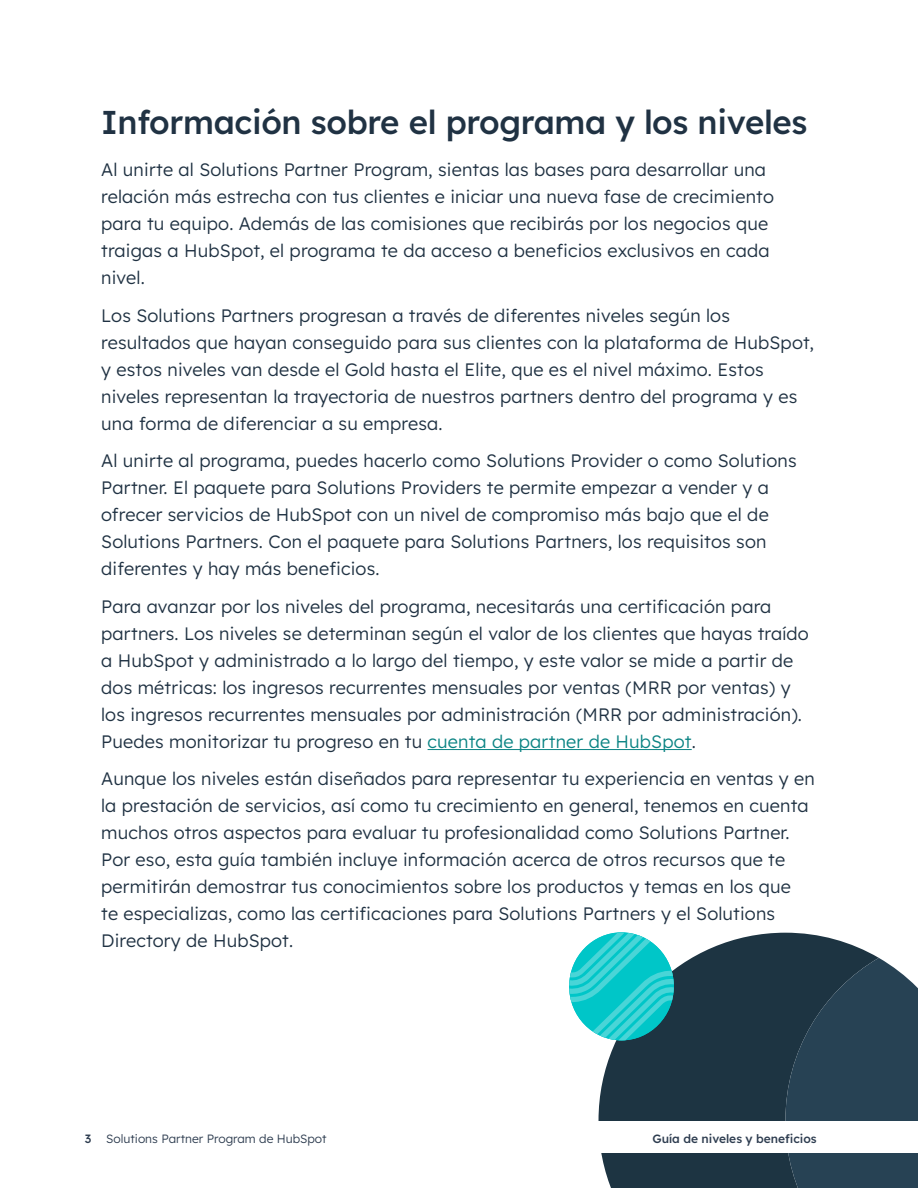
<style>
.page{position:relative;width:918px;height:1188px;background:#fff}
.page>*{position:absolute;margin:0;border:0;box-sizing:border-box;transform-origin:0 0}
.t1{font:500 33px "Lexend Deca";letter-spacing:-.01em;color:#203243}
.t2{font:300 18px/27px "Lexend Deca";letter-spacing:.01em;color:#203243}
.t3{font:300 12px "Lexend Deca";color:#2e3d50}
.t4{font:500 12px "Lexend Deca";color:#2e3d50}
.s1{color:#0c8484}
.s2{font-weight:500}
</style>
<div class="page">
<svg style="left:599px;top:933px;width:280px;height:255px;background:#2d4350"></svg>
<svg style="left:785px;top:958px;width:133px;height:230px;background:#2a4354"></svg>
<hr style="left:428px;top:749px;width:264px;height:1px;background:#0c8484">
<svg style="left:569px;top:932px;width:105px;height:108px"></svg>
<div style="left:0;top:1121px;width:918px;height:32px;background:#fff"></div>
<h1 class="t1" style="left:101px;top:99px;width:708px">Información sobre el programa y los niveles</h1>
<p class="t2" style="left:101px;top:155px;width:674px">Al unirte al Solutions Partner Program, sientas las bases para desarrollar una relación más estrecha con tus clientes e iniciar una nueva fase de crecimiento para tu equipo. Además de las comisiones que recibirás por los negocios que traigas a HubSpot, el programa te da acceso a beneficios exclusivos en cada nivel.</p>
<p class="t2" style="left:101px;top:301px;width:714px">Los Solutions Partners progresan a través de diferentes niveles según los resultados que hayan conseguido para sus clientes con la plataforma de HubSpot, y estos niveles van desde el Gold hasta el Elite, que es el nivel máximo. Estos niveles representan la trayectoria de nuestros partners dentro del programa y es una forma de diferenciar a su empresa.</p>
<p class="t2" style="left:101px;top:446px;width:697px">Al unirte al programa, puedes hacerlo como Solutions Provider o como Solutions Partner. El paquete para Solutions Providers te permite empezar a vender y a ofrecer servicios de HubSpot con un nivel de compromiso más bajo que el de Solutions Partners. Con el paquete para Solutions Partners, los requisitos son diferentes y hay más beneficios.</p>
<p class="t2" style="left:101px;top:592px;width:709px">Para avanzar por los niveles del programa, necesitarás una certificación para partners. Los niveles se determinan según el valor de los clientes que hayas traído a HubSpot y administrado a lo largo del tiempo, y este valor se mide a partir de dos métricas: los ingresos recurrentes mensuales por ventas (MRR por ventas) y los ingresos recurrentes mensuales por administración (MRR por administración).<br>Puedes monitorizar tu progreso en tu <span class="s1">cuenta de partner de HubSpot</span>.</p>
<p class="t2" style="left:101px;top:764px;width:715px">Aunque los niveles están diseñados para representar tu experiencia en ventas y en la prestación de servicios, así como tu crecimiento en general, tenemos en cuenta muchos otros aspectos para evaluar tu profesionalidad como Solutions Partner.<br>Por eso, esta guía también incluye información acerca de otros recursos que te permitirán demostrar tus conocimientos sobre los productos y temas en los que<br>te especializas, como las certificaciones para Solutions Partners y el Solutions Directory de HubSpot.</p>
<p class="t3" style="left:85px;top:1130px;width:243px"><span class="s2">3</span> Solutions Partner Program de HubSpot</p>
<p class="t4" style="left:652px;top:1130px;width:166px">Guía de niveles y beneficios</p>
</div>
